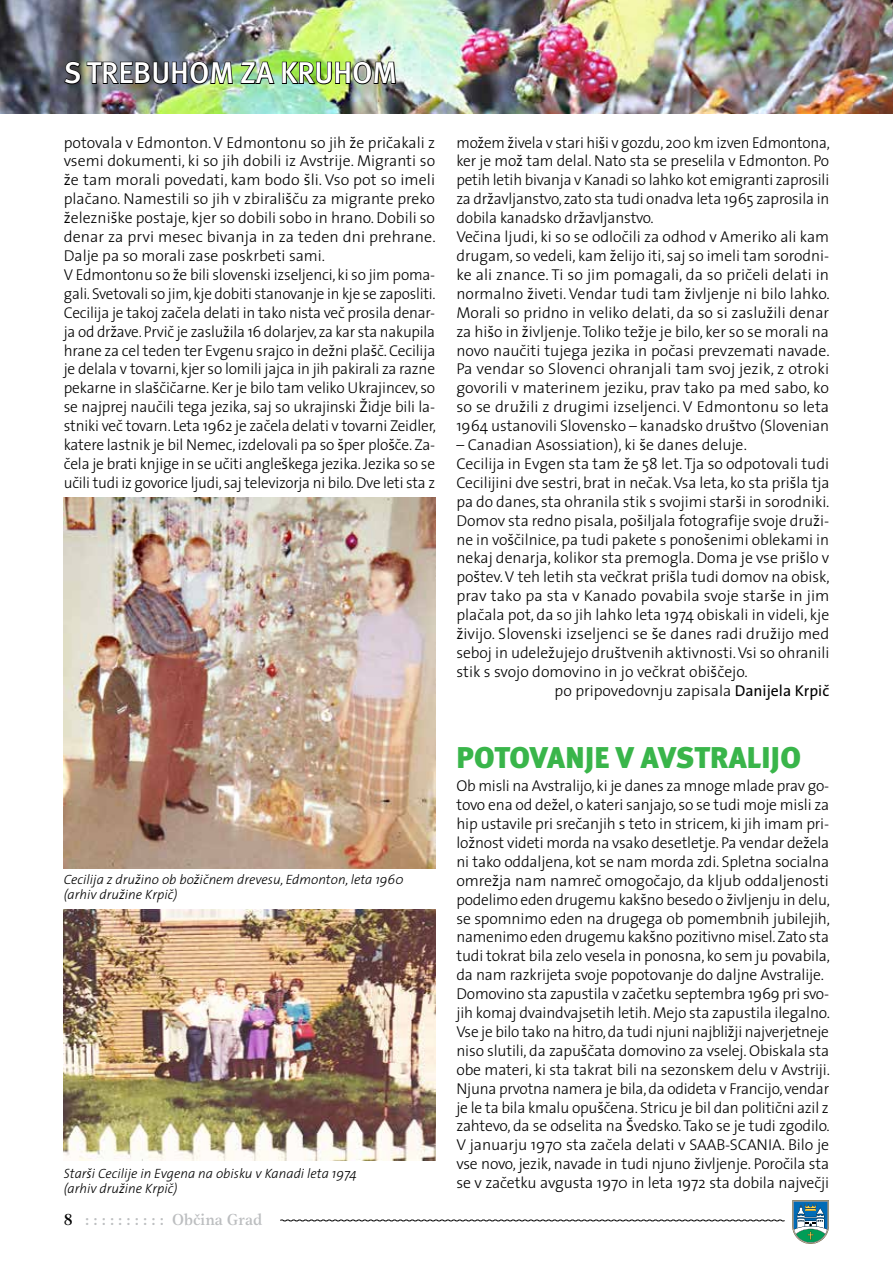
<style>
.page{position:relative;width:893px;height:1263px;background:#fff}
.page>*{position:absolute;margin:0;border:0;box-sizing:border-box;transform-origin:0 0}
.t1{font:30px "Meta Black CELF";letter-spacing:.01em;color:#39b54a}
.t2{font:30px "Meta Medium CE";color:#fff}
.t3{font:500 16.5px "Gamma Itc TEE";color:#bcbec0}
.t4{font:300 15.75px/18.9px "The Sans OT";letter-spacing:-.01em;color:#000}
.t5{font:300 15.75px/18.9px "The Sans OT";letter-spacing:-.01em;color:#000;scale:.96 1}
.t6{font:italic 300 13.5px/15px "The Sans OT";color:#000}
.s1{font-weight:400}
.s2{color:#000}
</style>
<div class="page">
<svg style="left:280px;top:1219px;width:505px;height:3px"></svg>
<svg style="left:792px;top:1200px;width:37px;height:44px"></svg>
<img style="left:0;top:0;width:893px;height:114px">
<img style="left:64px;top:909px;width:372px;height:252px">
<img style="left:64px;top:498px;width:372px;height:371px">
<img style="left:63px;top:54px;width:212px;height:31px">
<img style="left:281px;top:54px;width:116px;height:31px">
<h1 class="t2" style="left:64px;top:54px;width:335px">S TREBUHOM ZA KRUHOM</h1>
<p class="t4" style="left:64px;top:132px;width:374px">potovala v Edmonton. V Edmontonu so jih že pričakali z vsemi dokumenti, ki so jih dobili iz Avstrije. Migranti so že tam morali povedati, kam bodo šli. Vso pot so imeli plačano. Namestili so jih v zbirališču za migrante preko železniške postaje, kjer so dobili sobo in hrano. Dobili so denar za prvi mesec bivanja in za teden dni prehrane.<br>Dalje pa so morali zase poskrbeti sami.<br>V Edmontonu so že bili slovenski izseljenci, ki so jim poma&shy;gali. Svetovali so jim, kje dobiti stanovanje in kje se zaposliti.<br>Cecilija je takoj začela delati in tako nista več prosila denar&shy;ja od države. Prvič je zaslužila 16 dolarjev, za kar sta nakupila hrane za cel teden ter Evgenu srajco in dežni plašč. Cecilija je delala v tovarni, kjer so lomili jajca in jih pakirali za razne pekarne in slaščičarne. Ker je bilo tam veliko Ukrajincev, so se najprej naučili tega jezika, saj so ukrajinski Židje bili la&shy;stniki več tovarn. Leta 1962 je začela delati v tovarni Zeidler, katere lastnik je bil Nemec, izdelovali pa so šper plošče. Za&shy;čela je brati knjige in se učiti angleškega jezika. Jezika so se učili tudi iz govorice ljudi, saj televizorja ni bilo. Dve leti sta z</p>
<p class="t5" style="left:456px;top:132px;width:391px">možem živela v stari hiši v gozdu, 200 km izven Edmontona, ker je mož tam delal. Nato sta se preselila v Edmonton. Po petih letih bivanja v Kanadi so lahko kot emigranti zaprosili za državljanstvo, zato sta tudi onadva leta 1965 zaprosila in dobila kanadsko državljanstvo.<br>Večina ljudi, ki so se odločili za odhod v Ameriko ali kam drugam, so vedeli, kam želijo iti, saj so imeli tam sorodni&shy;ke ali znance. Ti so jim pomagali, da so pričeli delati in normalno živeti. Vendar tudi tam življenje ni bilo lahko.<br>Morali so pridno in veliko delati, da so si zaslužili denar za hišo in življenje. Toliko težje je bilo, ker so se morali na novo naučiti tujega jezika in počasi prevzemati navade.<br>Pa vendar so Slovenci ohranjali tam svoj jezik, z otroki govorili v materinem jeziku, prav tako pa med sabo, ko so se družili z drugimi izseljenci. V Edmontonu so leta 1964 ustanovili Slovensko – kanadsko društvo (Slovenian</p>
<p class="t4" style="left:456px;top:435px;width:292px">– Canadian Asossiation), ki še danes deluje.</p>
<p class="t4" style="left:456px;top:454px;width:374px">Cecilija in Evgen sta tam že 58 let. Tja so odpotovali tudi</p>
<p class="t4" style="left:456px;top:472px;width:374px">Cecilijini dve sestri, brat in nečak. Vsa leta, ko sta prišla tja</p>
<p class="t4" style="left:456px;top:491px;width:375px">pa do danes, sta ohranila stik s svojimi starši in sorodniki.</p>
<p class="t4" style="left:456px;top:510px;width:374px">Domov sta redno pisala, pošiljala fotografije svoje druži-</p>
<p class="t4" style="left:456px;top:529px;width:374px">ne in voščilnice, pa tudi pakete s ponošenimi oblekami in</p>
<p class="t4" style="left:456px;top:548px;width:374px">nekaj denarja, kolikor sta premogla. Doma je vse prišlo v</p>
<p class="t4" style="left:456px;top:567px;width:375px">poštev. V teh letih sta večkrat prišla tudi domov na obisk,</p>
<p class="t4" style="left:456px;top:586px;width:375px">prav tako pa sta v Kanado povabila svoje starše in jim</p>
<p class="t4" style="left:456px;top:605px;width:374px">plačala pot, da so jih lahko leta 1974 obiskali in videli, kje</p>
<p class="t4" style="left:456px;top:624px;width:374px">živijo. Slovenski izseljenci se še danes radi družijo med</p>
<p class="t4" style="left:456px;top:643px;width:374px">seboj in udeležujejo društvenih aktivnosti. Vsi so ohranili</p>
<p class="t4" style="left:456px;top:661px;width:293px">stik s svojo domovino in jo večkrat obiščejo.</p>
<p class="t4" style="left:555px;top:680px;width:276px">po pripovedovnju zapisala <span class="s1">Danijela Krpič</span></p>
<p class="t6" style="left:64px;top:871px;width:341px">Cecilija z družino ob božičnem drevesu, Edmonton, leta 1960 (arhiv družine Krpič)</p>
<p class="t6" style="left:64px;top:1166px;width:295px">Starši Cecilije in Evgena na obisku v Kanadi leta 1974 (arhiv družine Krpič)</p>
<p class="t3" style="left:64px;top:1209px;width:200px"><span class="s2">8</span> : : : : : : : : : : Občina Grad</p>
<h1 class="t1" style="left:456px;top:739px;width:346px">POTOVANJE V AVSTRALIJO</h1>
<p class="t4" style="left:456px;top:776px;width:375px">Ob misli na Avstralijo, ki je danes za mnoge mlade prav go&shy;tovo ena od dežel, o kateri sanjajo, so se tudi moje misli za hip ustavile pri srečanjih s teto in stricem, ki jih imam pri&shy;ložnost videti morda na vsako desetletje. Pa vendar dežela ni tako oddaljena, kot se nam morda zdi. Spletna socialna omrežja nam namreč omogočajo, da kljub oddaljenosti podelimo eden drugemu kakšno besedo o življenju in delu, se spomnimo eden na drugega ob pomembnih jubilejih, namenimo eden drugemu kakšno pozitivno misel. Zato sta tudi tokrat bila zelo vesela in ponosna, ko sem ju povabila, da nam razkrijeta svoje popotovanje do daljne Avstralije.<br>Domovino sta zapustila v začetku septembra 1969 pri svo&shy;jih komaj dvaindvajsetih letih. Mejo sta zapustila ilegalno.<br>Vse je bilo tako na hitro, da tudi njuni najbližji najverjetneje niso slutili, da zapuščata domovino za vselej. Obiskala sta obe materi, ki sta takrat bili na sezonskem delu v Avstriji.<br>Njuna prvotna namera je bila, da odideta v Francijo, vendar je le ta bila kmalu opuščena. Stricu je bil dan politični azil z zahtevo, da se odselita na Švedsko. Tako se je tudi zgodilo.<br>V januarju 1970 sta začela delati v SAAB-SCANIA. Bilo je vse novo, jezik, navade in tudi njuno življenje. Poročila sta se v začetku avgusta 1970 in leta 1972 sta dobila največji</p>
</div>
